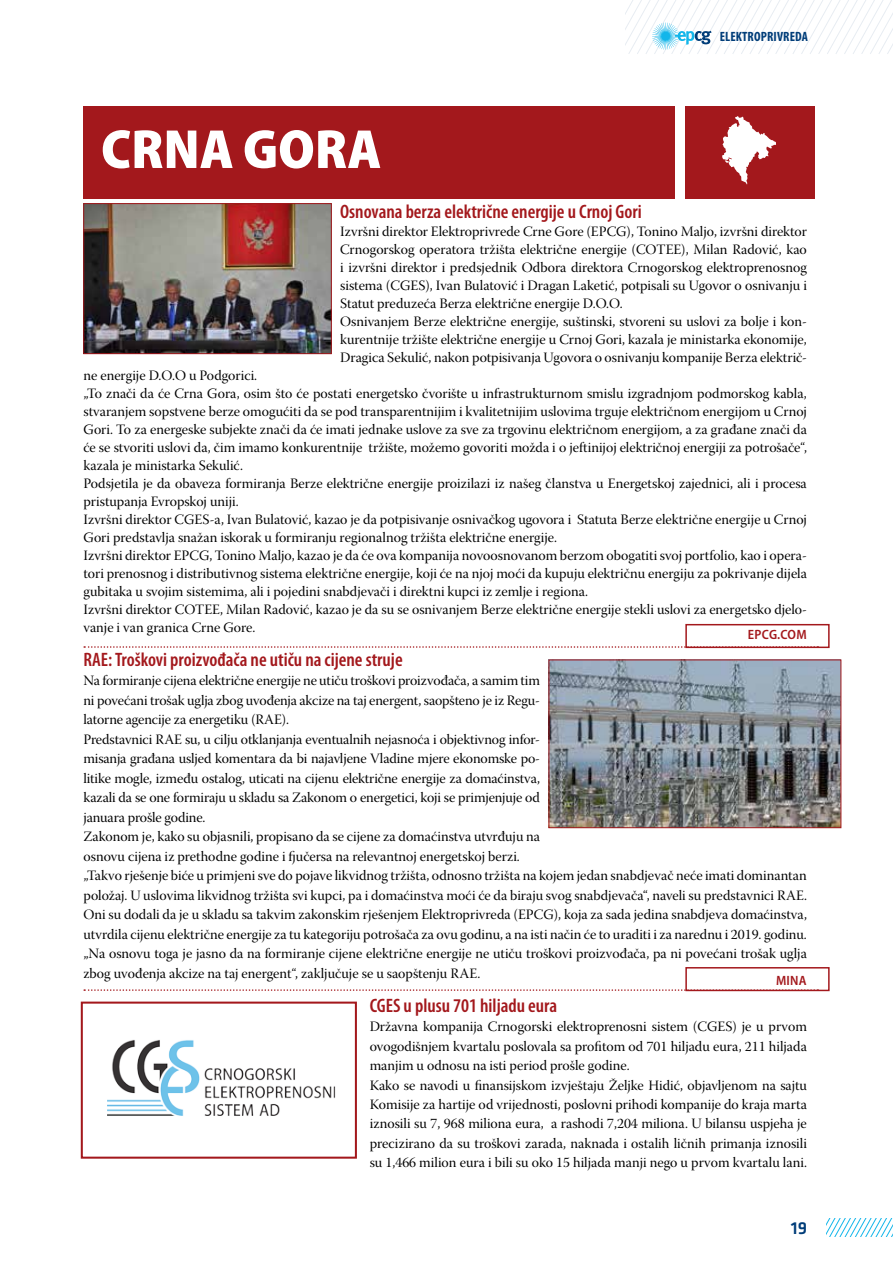
<style>
.page{position:relative;width:893px;height:1263px;background:#fff}
.page>*{position:absolute;margin:0;border:0;box-sizing:border-box;transform-origin:0 0}
.t1{font:900 semi-condensed 55.5px "Myriad Pro";color:#fff}
.t2{font:600 condensed 19.5px "Myriad Pro";color:#a3181c}
.t3{font:500 18px "Klavika";color:#003d79}
.t4{font:14.25px/19.5px "Warnock Pro Subh";color:#000}
.t5{font:700 condensed 13.5px "Myriad Pro";letter-spacing:.01em;color:#003d79}
.t6{font:600 semi-condensed 13.5px "Myriad Pro";letter-spacing:.02em;color:#a3181c}
</style>
<div class="page">
<svg style="left:625px;top:0;width:268px;height:54px"></svg>
<svg style="left:826px;top:1219px;width:67px;height:17px"></svg>
<div style="left:83px;top:106px;width:591px;height:92px;background:#a3181c"></div>
<div style="left:685px;top:106px;width:130px;height:92px;background:#a3181c"></div>
<svg style="left:722px;top:116px;width:54px;height:68px"></svg>
<img style="left:551px;top:661px;width:288px;height:165px">
<div style="left:549px;top:659px;width:292px;height:169px;border:1px solid #a3181c"></div>
<img style="left:108px;top:1040px;width:228px;height:76px">
<div style="left:81px;top:1001px;width:276px;height:158px;border:2px solid #a3181c"></div>
<img style="left:85px;top:205px;width:245px;height:147px">
<div style="left:83px;top:203px;width:249px;height:151px;border:1px solid #a3181c"></div>
<svg style="left:84px;top:646px;width:601px;height:2px"></svg>
<div style="left:685px;top:624px;width:145px;height:24px;border:2px solid #a3181c"></div>
<svg style="left:84px;top:989px;width:601px;height:2px"></svg>
<div style="left:685px;top:967px;width:145px;height:24px;border:2px solid #a3181c"></div>
<p class="t5" style="left:720px;top:28px;width:90px">ELEKTROPRIVREDA</p>
<h1 class="t1" style="left:101px;top:118px;width:282px">CRNA GORA</h1>
<h2 class="t2" style="left:340px;top:201px;width:303px">Osnovana berza električne energije u Crnoj Gori</h2>
<p class="t4" style="left:340px;top:224px;width:468px;line-height:18px">Izvršni direktor Elektroprivrede Crne Gore (EPCG), Tonino Maljo, izvršni direktor Crnogorskog operatora tržišta električne energije (COTEE), Milan Radović, kao i izvršni direktor i predsjednik Odbora direktora Crnogorskog elektroprenosnog sistema (CGES), Ivan Bulatović i Dragan Laketić, potpisali su Ugovor o osnivanju i Statut preduzeća Berza električne energije D.O.O.<br>Osnivanjem Berze električne energije, suštinski, stvoreni su uslovi za bolje i kon&shy;kurentnije tržište električne energije u Crnoj Gori, kazala je ministarka ekonomije, Dragica Sekulić, nakon potpisivanja Ugovora o osnivanju kompanije Berza električ-</p>
<p class="t4" style="left:83px;top:368px;width:725px;line-height:18px">ne energije D.O.O u Podgorici.<br>„To znači da će Crna Gora, osim što će postati energetsko čvorište u infrastrukturnom smislu izgradnjom podmorskog kabla, stvaranjem sopstvene berze omogućiti da se pod transparentnijim i kvalitetnijim uslovima trguje električnom energijom u Crnoj Gori. To za energeske subjekte znači da će imati jednake uslove za sve za trgovinu električnom energijom, a za građane znači da će se stvoriti uslovi da, čim imamo konkurentnije tržište, možemo govoriti možda i o jeftinijoj električnoj energiji za potrošače“, kazala je ministarka Sekulić.<br>Podsjetila je da obaveza formiranja Berze električne energije proizilazi iz našeg članstva u Energetskoj zajednici, ali i procesa pristupanja Evropskoj uniji.<br>Izvršni direktor CGES-a, Ivan Bulatović, kazao je da potpisivanje osnivačkog ugovora i Statuta Berze električne energije u Crnoj Gori predstavlja snažan iskorak u formiranju regionalnog tržišta električne energije.<br>Izvršni direktor EPCG, Tonino Maljo, kazao je da će ova kompanija novoosnovanom berzom obogatiti svoj portfolio, kao i opera&shy;tori prenosnog i distributivnog sistema električne energije, koji će na njoj moći da kupuju električnu energiju za pokrivanje dijela gubitaka u svojim sistemima, ali i pojedini snabdjevači i direktni kupci iz zemlje i regiona.<br>Izvršni direktor COTEE, Milan Radović, kazao je da su se osnivanjem Berze električne energije stekli uslovi za energetsko djelo&shy;vanje i van granica Crne Gore.</p>
<p class="t6" style="left:748px;top:627px;width:60px">EPCG.COM</p>
<h2 class="t2" style="left:83px;top:649px;width:321px">RAE: Troškovi proizvođača ne utiču na cijene struje</h2>
<p class="t4" style="left:83px;top:672px;width:725px">Na formiranje cijena električne energije ne utiču troškovi proizvođača, a samim tim<br>ni povećani trošak uglja zbog uvođenja akcize na taj energent, saopšteno je iz Regu-<br>latorne agencije za energetiku (RAE).<br>Predstavnici RAE su, u cilju otklanjanja eventualnih nejasnoća i objektivnog infor-<br>misanja građana usljed komentara da bi najavljene Vladine mjere ekonomske po-<br>litike mogle, između ostalog, uticati na cijenu električne energije za domaćinstva,<br>kazali da se one formiraju u skladu sa Zakonom o energetici, koji se primjenjuje od<br>januara prošle godine.<br>Zakonom je, kako su objasnili, propisano da se cijene za domaćinstva utvrđuju na<br>osnovu cijena iz prethodne godine i fjučersa na relevantnoj energetskoj berzi.<br>„Takvo rješenje biće u primjeni sve do pojave likvidnog tržišta, odnosno tržišta na kojem jedan snabdjevač neće imati dominantan položaj. U uslovima likvidnog tržišta svi kupci, pa i domaćinstva moći će da biraju svog snabdjevača“, naveli su predstavnici RAE.<br>Oni su dodali da je u skladu sa takvim zakonskim rješenjem Elektroprivreda (EPCG), koja za sada jedina snabdjeva domaćinstva, utvrdila cijenu električne energije za tu kategoriju potrošača za ovu godinu, a na isti način će to uraditi i za narednu i 2019. godinu. „Na osnovu toga je jasno da na formiranje cijene električne energije ne utiču troškovi proizvođača, pa ni povećani trošak uglja zbog uvođenja akcize na taj energent“, zaključuje se u saopštenju RAE.</p>
<p class="t6" style="left:776px;top:973px;width:32px">MINA</p>
<h2 class="t2" style="left:370px;top:994px;width:189px">CGES u plusu 701 hiljadu eura</h2>
<p class="t4" style="left:370px;top:1018px;width:439px">Državna kompanija Crnogorski elektroprenosni sistem (CGES) je u prvom ovogodišnjem kvartalu poslovala sa profitom od 701 hiljadu eura, 211 hiljada manjim u odnosu na isti period prošle godine.<br>Kako se navodi u finansijskom izvještaju Željke Hidić, objavljenom na sajtu Komisije za hartije od vrijednosti, poslovni prihodi kompanije do kraja marta iznosili su 7, 968 miliona eura, a rashodi 7,204 miliona. U bilansu uspjeha je precizirano da su troškovi zarada, naknada i ostalih ličnih primanja iznosili su 1,466 milion eura i bili su oko 15 hiljada manji nego u prvom kvartalu lani.</p>
<p class="t3" style="left:791px;top:1218px;width:18px">19</p>
</div>
